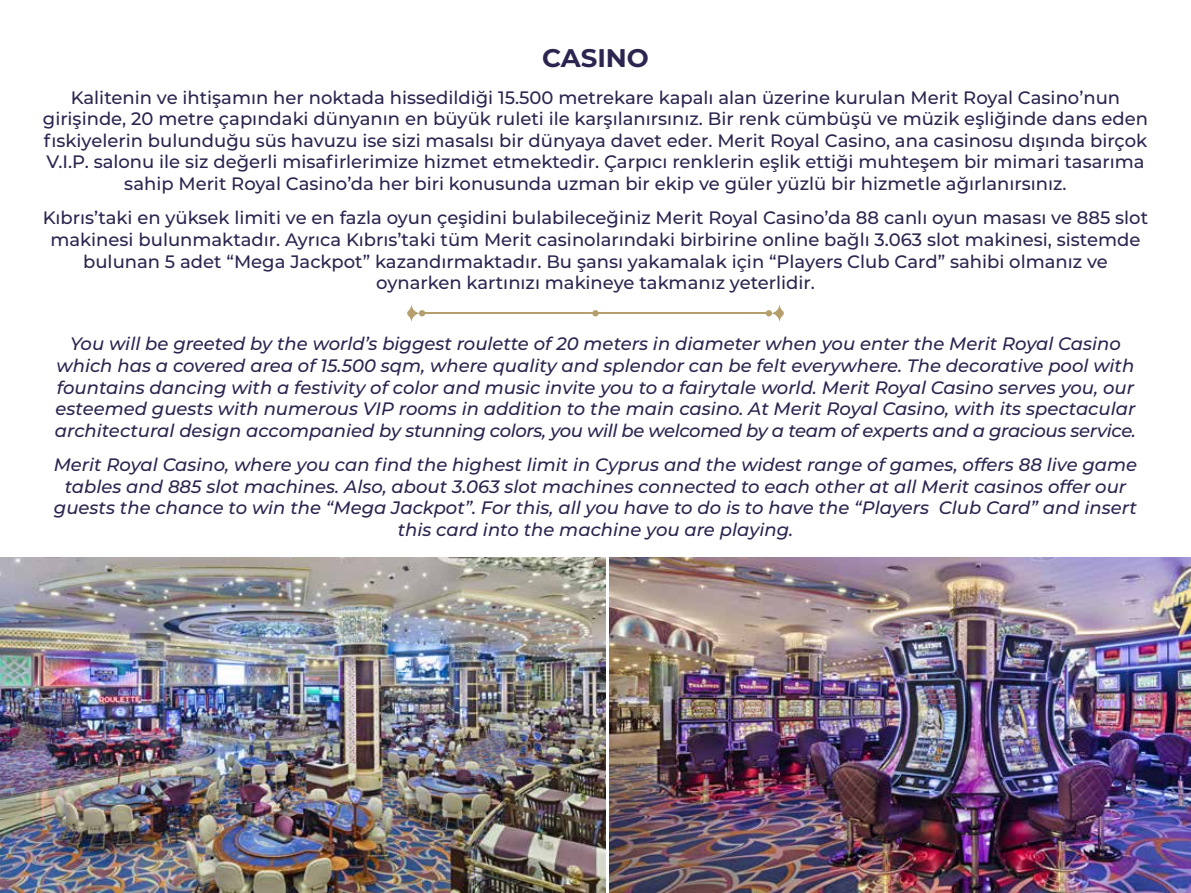
<style>
.page{position:relative;width:1191px;height:893px;background:#fff}
.page>*{position:absolute;margin:0;border:0;box-sizing:border-box;transform-origin:0 0}
.t1{font:700 25.5px "Montserrat";color:#2b254f}
.t2{font:500 18px/21.6px "Montserrat";color:#2b254f;text-align:center}
.t3{font:italic 500 18px/21.6px "Montserrat";color:#2b254f;text-align:center}
</style>
<div class="page">
<img style="left:0;top:557px;width:605px;height:336px">
<img style="left:609px;top:557px;width:582px;height:336px">
<svg style="left:592px;top:310px;width:6px;height:6px"></svg>
<svg style="left:770px;top:305px;width:14px;height:17px"></svg>
<div style="left:765px;top:310px;width:7px;height:6px;background:#b5a06d;border-radius:50%"></div>
<hr style="left:593px;top:313px;width:175px;height:1px;background:#b5a06d">
<hr style="left:425px;top:313px;width:175px;height:1px;background:#b5a06d">
<svg style="left:407px;top:305px;width:18px;height:17px"></svg>
<h1 class="t1" style="left:542px;top:40px;width:108px">CASINO</h1>
<p class="t2" style="left:43px;top:86px;width:1106px">Kalitenin ve ihtişamın her noktada hissedildiği 15.500 metrekare kapalı alan üzerine kurulan Merit Royal Casino’nun girişinde, 20 metre çapındaki dünyanın en büyük ruleti ile karşılanırsınız. Bir renk cümbüşü ve müzik eşliğinde dans eden fıskiyelerin bulunduğu süs havuzu ise sizi masalsı bir dünyaya davet eder. Merit Royal Casino, ana casinosu dışında birçok V.I.P. salonu ile siz değerli misafirlerimize hizmet etmektedir. Çarpıcı renklerin eşlik ettiği muhteşem bir mimari tasarıma sahip Merit Royal Casino’da her biri konusunda uzman bir ekip ve güler yüzlü bir hizmetle ağırlanırsınız.</p>
<p class="t2" style="left:43px;top:207px;width:1106px">Kıbrıs’taki en yüksek limiti ve en fazla oyun çeşidini bulabileceğiniz Merit Royal Casino’da 88 canlı oyun masası ve 885 slot makinesi bulunmaktadır. Ayrıca Kıbrıs’taki tüm Merit casinolarındaki birbirine online bağlı 3.063 slot makinesi, sistemde bulunan 5 adet “Mega Jackpot” kazandırmaktadır. Bu şansı yakamalak için “Players Club Card” sahibi olmanız ve oynarken kartınızı makineye takmanız yeterlidir.</p>
<p class="t3" style="left:55px;top:332px;width:1082px">You will be greeted by the world’s biggest roulette of 20 meters in diameter when you enter the Merit Royal Casino which has a covered area of 15.500 sqm, where quality and splendor can be felt everywhere. The decorative pool with fountains dancing with a festivity of color and music invite you to a fairytale world. Merit Royal Casino serves you, our esteemed guests with numerous VIP rooms in addition to the main casino. At Merit Royal Casino, with its spectacular architectural design accompanied by stunning colors, you will be welcomed by a team of experts and a gracious service.</p>
<p class="t3" style="left:54px;top:453px;width:1085px">Merit Royal Casino, where you can find the highest limit in Cyprus and the widest range of games, offers 88 live game tables and 885 slot machines. Also, about 3.063 slot machines connected to each other at all Merit casinos offer our guests the chance to win the “Mega Jackpot”. For this, all you have to do is to have the “Players Club Card” and insert this card into the machine you are playing.</p>
</div>
